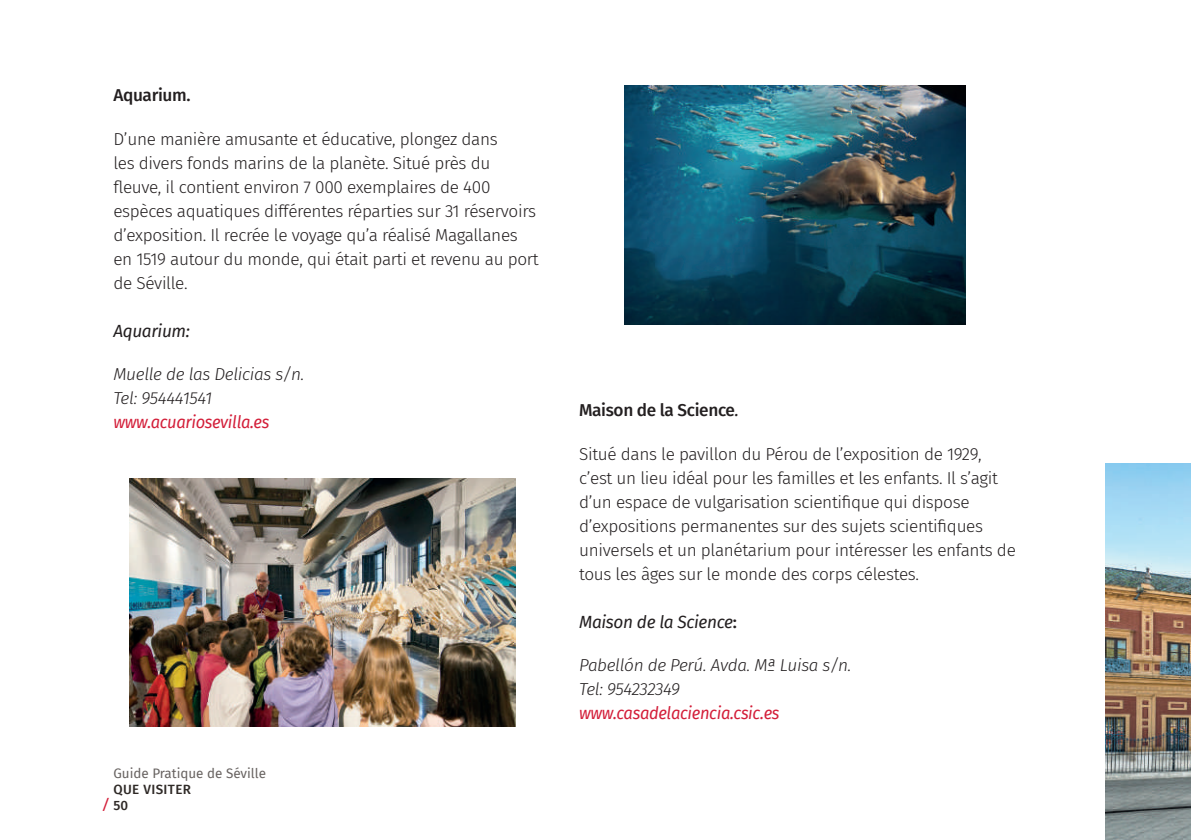
<style>
.page{position:relative;width:1191px;height:840px;background:#fff}
.page>*{position:absolute;margin:0;border:0;box-sizing:border-box;transform-origin:0 0}
.t1{font:300 17.2px/24px "Fira Sans";letter-spacing:-.02em;color:#231f20}
.t2{font:italic 300 17.2px/24px "Fira Sans";letter-spacing:-.02em;color:#231f20}
.t3{font:italic 17.2px "Fira Sans";letter-spacing:-.02em;color:#d31e39;scale:.96 1}
.t4{font:500 17.2px "Fira Sans";letter-spacing:-.02em;color:#231f20}
.t5{font:italic 17.2px "Fira Sans";letter-spacing:-.02em;color:#231f20}
.t6{font:700 14px "Officina Sans Std";color:#d31e39}
.t7{font:13.4px "Fira Sans";color:#676260}
.t8{font:500 13.4px/16px "Fira Sans";letter-spacing:.03em;color:#2e2926}
.s1{font-weight:400;font-style:italic}
.s2{font-weight:500;font-style:normal}
</style>
<div class="page">
<img style="left:625px;top:85px;width:340px;height:239px">
<img style="left:129px;top:478px;width:386px;height:248px">
<img style="left:1106px;top:463px;width:85px;height:376px">
<p class="t4" style="left:113px;top:81px;width:79px">Aquarium.</p>
<p class="t1" style="left:113px;top:126px;width:427px">D’une manière amusante et éducative, plongez dans<br>les divers fonds marins de la planète. Situé près du fleuve, il contient environ 7 000 exemplaires de 400 espèces aquatiques différentes réparties sur 31 réservoirs d’exposition. Il recrée le voyage qu’a réalisé Magallanes en 1519 autour du monde, qui était parti et revenu au port de Séville.</p>
<p class="t5" style="left:113px;top:318px;width:78px">Aquarium:</p>
<p class="t2" style="left:113px;top:362px;width:192px">Muelle de las Delicias s/n.<br>Tel: 954441541</p>
<p class="t3" style="left:113px;top:409px;width:164px">www.acuariosevilla.es</p>
<p class="t7" style="left:113px;top:762px;width:154px">Guide Pratique de Séville</p>
<p class="t8" style="left:113px;top:780px;width:79px">QUE VISITER<br>50</p>
<p class="t6" style="left:103px;top:794px;width:8px">/</p>
<p class="t4" style="left:579px;top:396px;width:161px">Maison de la Science<span class="s1">.</span></p>
<p class="t1" style="left:579px;top:441px;width:438px">Situé dans le pavillon du Pérou de l’exposition de 1929, c’est un lieu idéal pour les familles et les enfants. Il s’agit d’un espace de vulgarisation scientifique qui dispose d’expositions permanentes sur des sujets scientifiques universels et un planétarium pour intéresser les enfants de tous les âges sur le monde des corps célestes.</p>
<p class="t5" style="left:579px;top:608px;width:159px">Maison de la Science<span class="s2">:</span></p>
<p class="t2" style="left:579px;top:652px;width:274px">Pabellón de Perú. Avda. Mª Luisa s/n.<br>Tel: 954232349</p>
<p class="t3" style="left:579px;top:700px;width:210px">www.casadelaciencia.csic.es</p>
</div>
